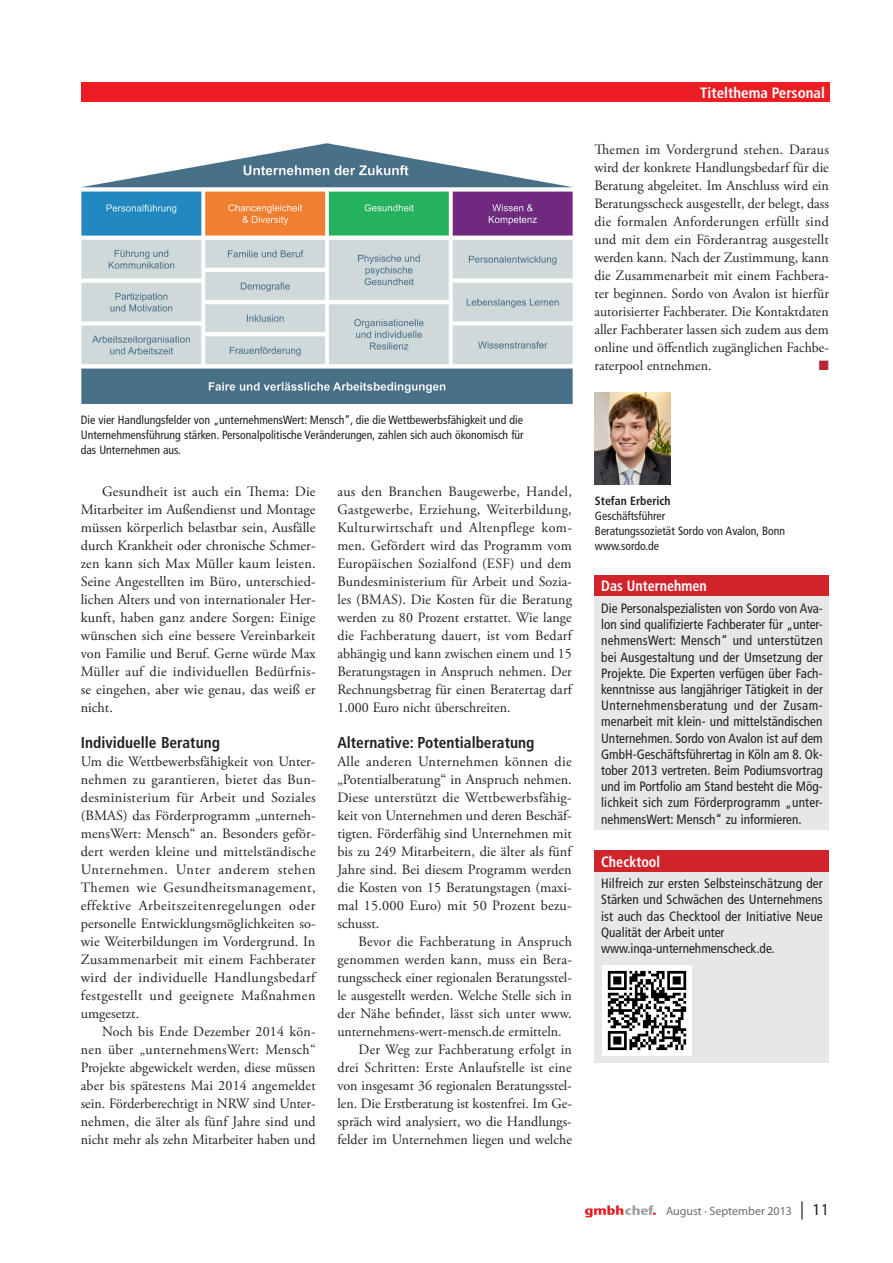
<style>
.page{position:relative;width:893px;height:1263px;background:#fff}
.page>*{position:absolute;margin:0;border:0;box-sizing:border-box;transform-origin:0 0}
.t1{font:700 condensed 15.75px "Frutiger LT Std";color:#231f20}
.t2{font:700 condensed 15px "Frutiger LT Std";color:#fff;scale:.94 1}
.t3{font:700 condensed 15px "Frutiger LT Std";color:#fff}
.t4{font:14.25px/18px "Adobe Garamond Pro";letter-spacing:.005em;color:#231f20;text-align:justify}
.t5{font:condensed 13.5px/16.2px "Frutiger LT Std";letter-spacing:.005em;color:#231f20;text-align:justify}
.t6{font:13.5px "Zapf Dingbats";color:#b72837}
.t7{font:condensed 12px/15px "Frutiger LT Std";color:#231f20}
.t8{font:12px "Myriad Pro";color:#6c6d70}
.t9{font:700 condensed 12px "Frutiger LT Std";color:#231f20}
.s1{font-family:"Stone Sans";font-size:18px;color:#231f20}
.s2{font-size:16.5px;color:#231f20}
</style>
<div class="page">
<svg style="left:585px;top:1205px;width:71px;height:12px"></svg>
<div style="left:81px;top:83px;width:748px;height:19px;background:#ee1d23"></div>
<div style="left:595px;top:575px;width:234px;height:21px;background:#d1232a"></div>
<div style="left:595px;top:596px;width:234px;height:234px;background:#e6e7e9"></div>
<img style="left:595px;top:393px;width:75px;height:91px">
<div style="left:595px;top:850px;width:234px;height:22px;background:#d1232a"></div>
<div style="left:595px;top:872px;width:234px;height:190px;background:#e6e7e9"></div>
<img style="left:602px;top:966px;width:90px;height:90px">
<img style="left:81px;top:143px;width:492px;height:262px">
<p class="t7" style="left:81px;top:413px;width:444px;text-align:justify">Die vier Handlungsfelder von „unternehmensWert: Mensch“, die die Wettbewerbsfähigkeit und die Unternehmensführung stärken. Personalpolitische Veränderungen, zahlen sich auch ökonomisch für das Unternehmen aus.</p>
<p class="t4" style="left:81px;top:483px;width:236px;text-indent:21px">Gesundheit ist auch ein Thema: Die Mitarbeiter im Außendienst und Montage müssen körperlich belastbar sein, Ausfälle durch Krankheit oder chronische Schmer&shy;zen kann sich Max Müller kaum leisten.<br>Seine Angestellten im Büro, unterschied&shy;lichen Alters und von internationaler Her&shy;kunft, haben ganz andere Sorgen: Einige wünschen sich eine bessere Vereinbarkeit von Familie und Beruf. Gerne würde Max Müller auf die individuellen Bedürfnis&shy;se eingehen, aber wie genau, das weiß er nicht.</p>
<p class="t1" style="left:81px;top:733px;width:141px">Individuelle Beratung</p>
<p class="t4" style="left:81px;top:753px;width:236px">Um die Wettbewerbsfähigkeit von Unter&shy;nehmen zu garantieren, bietet das Bun&shy;desministerium für Arbeit und Soziales (BMAS) das Förderprogramm „unterneh&shy;mensWert: Mensch“ an. Besonders geför&shy;dert werden kleine und mittelständische Unternehmen. Unter anderem stehen Themen wie Gesundheitsmanagement, effektive Arbeitszeitenregelungen oder personelle Entwicklungsmöglichkeiten so&shy;wie Weiterbildungen im Vordergrund. In Zusammenarbeit mit einem Fachberater wird der individuelle Handlungsbedarf festgestellt und geeignete Maßnahmen umgesetzt.</p>
<p class="t4" style="left:81px;top:1023px;width:236px;text-indent:21px">Noch bis Ende Dezember 2014 kön&shy;nen über „unternehmensWert: Mensch“ Projekte abgewickelt werden, diese müssen aber bis spätestens Mai 2014 angemeldet sein. Förderberechtigt in NRW sind Unter&shy;nehmen, die älter als fünf Jahre sind und nicht mehr als zehn Mitarbeiter haben und</p>
<p class="t4" style="left:337px;top:483px;width:236px">aus den Branchen Baugewerbe, Handel, Gastgewerbe, Erziehung, Weiterbildung, Kulturwirtschaft und Altenpflege kom&shy;men. Gefördert wird das Programm vom Europäischen Sozialfond (ESF) und dem Bundesministerium für Arbeit und Sozia&shy;les (BMAS). Die Kosten für die Beratung werden zu 80 Prozent erstattet. Wie lange die Fachberatung dauert, ist vom Bedarf abhängig und kann zwischen einem und 15<br>Beratungstagen in Anspruch nehmen. Der Rechnungsbetrag für einen Beratertag darf 1.000 Euro nicht überschreiten.</p>
<p class="t1" style="left:337px;top:733px;width:199px">Alternative: Potentialberatung</p>
<p class="t4" style="left:337px;top:753px;width:236px">Alle anderen Unternehmen können die „Potentialberatung“ in Anspruch nehmen.<br>Diese unterstützt die Wettbewerbsfähig&shy;keit von Unternehmen und deren Beschäf&shy;tigten. Förderfähig sind Unternehmen mit bis zu 249 Mitarbeitern, die älter als fünf Jahre sind. Bei diesem Programm werden die Kosten von 15 Beratungstagen (maxi&shy;mal 15.000 Euro) mit 50 Prozent bezu&shy;schusst.</p>
<p class="t4" style="left:359px;top:933px;width:215px">Bevor die Fachberatung in Anspruch</p>
<p class="t4" style="left:337px;top:951px;width:236px">genommen werden kann, muss ein Bera-</p>
<p class="t4" style="left:337px;top:969px;width:236px">tungsscheck einer regionalen Beratungsstel-</p>
<p class="t4" style="left:337px;top:987px;width:236px">le ausgestellt werden. Welche Stelle sich in</p>
<p class="t4" style="left:337px;top:1005px;width:236px">der Nähe befindet, lässt sich unter www.</p>
<p class="t4" style="left:337px;top:1023px;width:226px">unternehmens-wert-mensch.de ermitteln.</p>
<p class="t4" style="left:359px;top:1041px;width:215px">Der Weg zur Fachberatung erfolgt in</p>
<p class="t4" style="left:337px;top:1059px;width:236px">drei Schritten: Erste Anlaufstelle ist eine</p>
<p class="t4" style="left:337px;top:1077px;width:236px">von insgesamt 36 regionalen Beratungsstel-</p>
<p class="t4" style="left:337px;top:1095px;width:236px">len. Die Erstberatung ist kostenfrei. Im Ge-</p>
<p class="t4" style="left:337px;top:1113px;width:236px">spräch wird analysiert, wo die Handlungs-</p>
<p class="t4" style="left:337px;top:1131px;width:236px">felder im Unternehmen liegen und welche</p>
<p class="t3" style="left:700px;top:84px;width:126px">Titelthema Personal</p>
<p class="t4" style="left:594px;top:141px;width:236px">Themen im Vordergrund stehen. Daraus wird der konkrete Handlungsbedarf für die Beratung abgeleitet. Im Anschluss wird ein Beratungsscheck ausgestellt, der belegt, dass die formalen Anforderungen erfüllt sind und mit dem ein Förderantrag ausgestellt werden kann. Nach der Zustimmung, kann die Zusammenarbeit mit einem Fachbera&shy;ter beginnen. Sordo von Avalon ist hierfür autorisierter Fachberater. Die Kontaktdaten aller Fachberater lassen sich zudem aus dem online und öffentlich zugänglichen Fachbe&shy;raterpool entnehmen.</p>
<p class="t6" style="left:819px;top:359px;width:12px">■</p>
<p class="t9" style="left:595px;top:493px;width:77px">Stefan Erberich</p>
<p class="t7" style="left:595px;top:508px;width:192px">Geschäftsführer<br>Beratungssozietät Sordo von Avalon, Bonn www.sordo.de</p>
<p class="t2" style="left:601px;top:577px;width:114px">Das Unternehmen</p>
<p class="t5" style="left:601px;top:600px;width:223px">Die Personalspezialisten von Sordo von Ava&shy;lon sind qualifizierte Fachberater für „unter&shy;nehmensWert: Mensch“ und unterstützen bei Ausgestaltung und der Umsetzung der Projekte. Die Experten verfügen über Fach&shy;kenntnisse aus langjähriger Tätigkeit in der Unternehmensberatung und der Zusam&shy;menarbeit mit klein- und mittelständischen Unternehmen. Sordo von Avalon ist auf dem GmbH-Geschäftsführertag in Köln am 8. Ok&shy;tober 2013 vertreten. Beim Podiumsvortrag und im Portfolio am Stand besteht die Mög&shy;lichkeit sich zum Förderprogramm „unter&shy;nehmensWert: Mensch“ zu informieren.</p>
<p class="t2" style="left:601px;top:853px;width:64px">Checktool</p>
<p class="t5" style="left:601px;top:875px;width:223px;text-align:left">Hilfreich zur ersten Selbsteinschätzung der Stärken und Schwächen des Unternehmens ist auch das Checktool der Initiative Neue Qualität der Arbeit unter www.inqa-unternehmenscheck.de.</p>
<p class="t8" style="left:666px;top:1203px;width:165px">August · September 2013 <span class="s1">|</span> <span class="s2">11</span></p>
</div>
